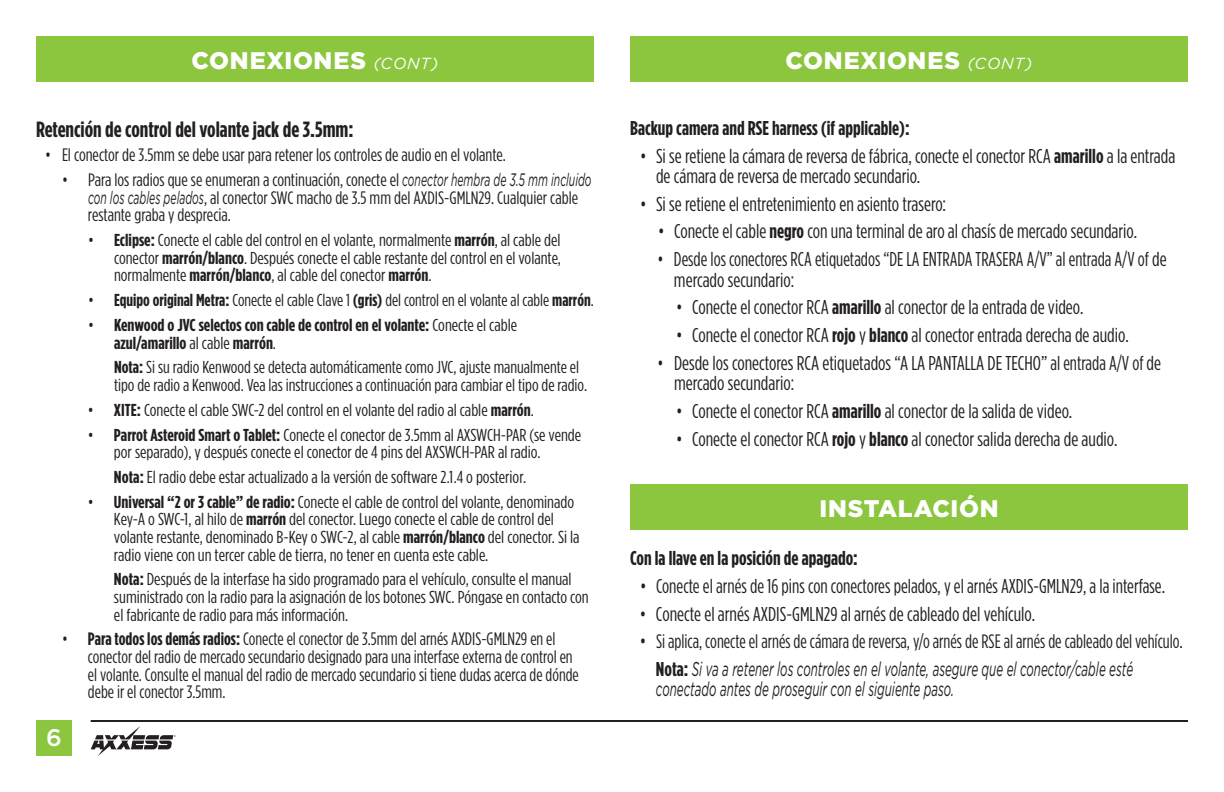
<style>
.page{position:relative;width:1224px;height:792px;background:#fff}
.page>*{position:absolute;margin:0;border:0;box-sizing:border-box;transform-origin:0 0}
.t1{font:900 24px "Gotham";letter-spacing:.03em;color:#fff}
.t2{font:500 24px "Gotham";color:#fff}
.t3{font:700 22px "Gotham Condensed";color:#231f20}
.t4{font:20px/20.4px "Gotham Condensed";color:#231f20}
.t5{font:italic 20px/20.4px "Gotham";color:#231f20;scale:.58 1}
.t6{font:20px/20.4px "Gotham Condensed";color:#231f20;scale:.95 1}
.t7{font:20px/20.4px "Gotham Condensed";color:#231f20;scale:.94 1}
.t8{font:700 20px "Gotham Condensed";color:#231f20}
.t9{font:19.4px "Gotham Condensed";color:#231f20;scale:.95 1}
.t10{font:18px/17.6px "Gotham Condensed";color:#231f20}
.t11{font:17.2px/17.6px "Gotham Condensed";color:#231f20;scale:1.06 1}
.t12{font:17.2px/17.6px "Gotham Condensed";color:#231f20;scale:1.04 1}
.t13{font:700 17.2px/17.6px "Gotham Condensed";color:#231f20;scale:1.06 1}
.s1{font-weight:400;font-style:italic;font-size:16px}
.s2{font-family:"Gotham";font-style:italic}
.s3{font-weight:700}
.s4{font-weight:400}
.s5{font-size:20px}
.s6{font-family:"Gotham Condensed";font-weight:700;font-style:normal}
</style>
<div class="page">
<div style="left:36px;top:36px;width:1152px;height:45px;background:#8bc63e"></div>
<div style="left:36px;top:720px;width:36px;height:36px;background:#8bc63e"></div>
<hr style="left:91px;top:720px;width:1097px;height:2px;background:#231f20">
<svg style="left:91px;top:726px;width:85px;height:30px"></svg>
<div style="left:594px;top:35px;width:36px;height:48px;background:#fff"></div>
<div style="left:630px;top:484px;width:558px;height:45px;background:#8bc63e"></div>
<h1 class="t1" style="left:192px;top:46px;width:248px">CONEXIONES <span class="s1">(CONT)</span></h1>
<h1 class="t1" style="left:786px;top:46px;width:248px">CONEXIONES <span class="s1">(CONT)</span></h1>
<p class="t3" style="left:36px;top:116px;width:319px">Retención de control del volante jack de 3.5mm:</p>
<p class="t10" style="left:45px;top:146px;width:462px">• El conector de 3.5mm se debe usar para retener los controles de audio en el volante.</p>
<p class="t10" style="left:88px;top:171px;width:505px;text-indent:-26px">• Para los radios que se enumeran a continuación, conecte el <span class="s2">conector hembra de 3.5 mm incluido con los cables pelados</span>, al conector SWC macho de 3.5 mm del AXDIS-GMLN29. Cualquier cable restante graba y desprecia.</p>
<p class="t11" style="left:114px;top:231px;width:423px;text-align:justify;text-indent:-26px">• <span class="s3">Eclipse:</span> Conecte el cable del control en el volante, normalmente <span class="s3">marrón</span>, al cable del conector <span class="s3">marrón/blanco</span>. Después conecte el cable restante del control en el volante, normalmente <span class="s3">marrón/blanco</span>, al cable del conector <span class="s3">marrón</span>.</p>
<p class="t11" style="left:88px;top:291px;width:479px">• <span class="s3">Equipo original Metra:</span> Conecte el cable Clave 1 <span class="s3">(gris)</span> del control en el volante al cable <span class="s3">marrón</span>.</p>
<p class="t13" style="left:114px;top:316px;width:382px;text-indent:-26px"><span class="s4">•</span> Kenwood o JVC selectos con cable de control en el volante: <span class="s4">Conecte el cable </span>azul/amarillo <span class="s4">al cable</span> marrón<span class="s4">.</span></p>
<p class="t12" style="left:114px;top:358px;width:457px"><span class="s3">Nota:</span> Si su radio Kenwood se detecta automáticamente como JVC, ajuste manualmente el tipo de radio a Kenwood. Vea las instrucciones a continuación para cambiar el tipo de radio.</p>
<p class="t11" style="left:88px;top:401px;width:422px">• <span class="s3">XITE:</span> Conecte el cable SWC-2 del control en el volante del radio al cable <span class="s3">marrón</span>.</p>
<p class="t11" style="left:114px;top:425px;width:442px;text-indent:-26px">• <span class="s3">Parrot Asteroid Smart o Tablet:</span> Conecte el conector de 3.5mm al AXSWCH-PAR (se vende por separado), y después conecte el conector de 4 pins del AXSWCH-PAR al radio.</p>
<p class="t11" style="left:114px;top:468px;width:390px"><span class="s3">Nota:</span> El radio debe estar actualizado a la versión de software 2.1.4 o posterior.</p>
<p class="t11" style="left:114px;top:493px;width:441px;text-indent:-26px">• <span class="s3">Universal “2 or 3 cable” de radio:</span> Conecte el cable de control del volante, denominado Key-A o SWC-1, al hilo de <span class="s3">marrón</span> del conector. Luego conecte el cable de control del volante restante, denominado B-Key o SWC-2, al cable <span class="s3">marrón/blanco</span> del conector. Si la radio viene con un tercer cable de tierra, no tener en cuenta este cable.</p>
<p class="t11" style="left:114px;top:570px;width:449px"><span class="s3">Nota:</span> Después de la interfase ha sido programado para el vehículo, consulte el manual suministrado con la radio para la asignación de los botones SWC. Póngase en contacto con el fabricante de radio para más información.</p>
<p class="t10" style="left:88px;top:630px;width:492px;text-indent:-26px">• <span class="s3">Para todos los demás radios:</span> Conecte el conector de 3.5mm del arnés AXDIS-GMLN29 en el conector del radio de mercado secundario designado para una interfase externa de control en el volante. Consulte el manual del radio de mercado secundario si tiene dudas acerca de dónde debe ir el conector 3.5mm.</p>
<h1 class="t2" style="left:46px;top:724px;width:17px">6</h1>
<p class="t8" style="left:630px;top:117px;width:281px">Backup camera and RSE harness (if applicable):</p>
<p class="t4" style="left:656px;top:145px;width:521px;text-indent:-16px">• Si se retiene la cámara de reversa de fábrica, conecte el conector RCA <span class="s3">amarillo</span> a la entrada de cámara de reversa de mercado secundario.</p>
<p class="t4" style="left:640px;top:193px;width:308px">• Si se retiene el entretenimiento en asiento trasero:</p>
<p class="t4" style="left:658px;top:221px;width:481px">• Conecte el cable <span class="s3">negro</span> con una terminal de aro al chasís de mercado secundario.</p>
<p class="t6" style="left:674px;top:249px;width:520px;text-indent:-16px">• Desde los conectores RCA etiquetados “DE LA ENTRADA TRASERA A/V” al entrada A/V of de mercado secundario:</p>
<p class="t4" style="left:676px;top:297px;width:409px">• Conecte el conector RCA <span class="s3">amarillo</span> al conector de la entrada de video.</p>
<p class="t4" style="left:676px;top:325px;width:454px">• Conecte el conector RCA <span class="s3">rojo</span> y <span class="s3">blanco</span> al conector entrada derecha de audio.</p>
<p class="t7" style="left:674px;top:352px;width:520px;text-indent:-17px">• Desde los conectores RCA etiquetados “A LA PANTALLA DE TECHO”al entrada A/V of de mercado secundario:</p>
<p class="t4" style="left:676px;top:400px;width:398px">• Conecte el conector RCA <span class="s3">amarillo</span> al conector de la salida de video.</p>
<p class="t4" style="left:676px;top:428px;width:443px">• Conecte el conector RCA <span class="s3">rojo</span> y <span class="s3">blanco</span> al conector salida derecha de audio.</p>
<h1 class="t1" style="left:819px;top:494px;width:181px">INSTALACIÓN</h1>
<p class="t8" style="left:630px;top:547px;width:229px">Con la llave en la posición de apagado:</p>
<p class="t4" style="left:640px;top:575px;width:527px">• Conecte el arnés de 16 pins con conectores pelados, y el arnés AXDIS-GMLN29, a la interfase.</p>
<p class="t4" style="left:640px;top:603px;width:397px">• Conecte el arnés AXDIS-GMLN29 al arnés de cableado del vehículo.</p>
<p class="t9" style="left:640px;top:631px;width:573px"><span class="s5">•</span> Si aplica, conecte el arnés de cámara de reversa, y/o arnés de RSE al arnés de cableado del vehículo<span class="s5">.</span></p>
<p class="t5" style="left:656px;top:659px;width:824px"><span class="s6">Nota:</span> Si va a retener los controles en el volante, asegure que el conector/cable esté conectado antes de proseguir con el siguiente paso.</p>
</div>
